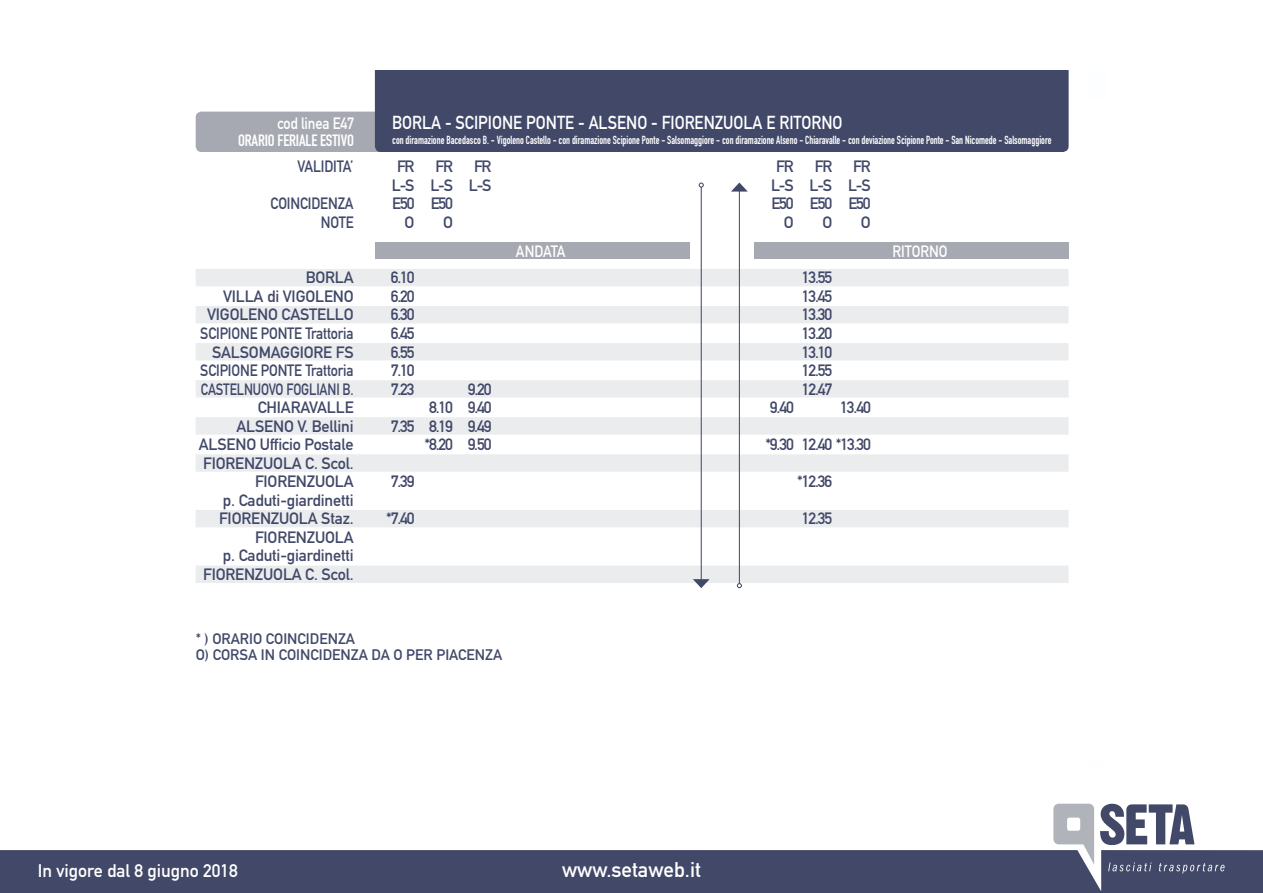
<style>
.page{position:relative;width:1263px;height:893px;background:#fff}
.page>*{position:absolute;margin:0;border:0;box-sizing:border-box;transform-origin:0 0}
.t1{font:21px "DIN Mittelschrift Alternate";color:#fff}
.t2{font:18.6px "DIN Mittelschrift";color:#fff;scale:.88 1}
.t3{font:18px "DIN Mittelschrift";color:#fff}
.t4{font:16.2px/18.6px "DIN Mittelschrift Alternate";letter-spacing:-.01em;color:#414868;text-align:justify}
.t5{font:16.2px/18.6px "DIN Mittelschrift Alternate";letter-spacing:-.07em;color:#414868;text-align:right}
.t6{font:16.2px/18.6px "DIN Mittelschrift Alternate";letter-spacing:-.01em;color:#414868;text-align:right;scale:.88 1}
.t7{font:16.2px "DIN Engschrift Alternate";letter-spacing:-.01em;color:#fff}
.t8{font:16.2px "DIN Mittelschrift";color:#fff;scale:.88 1}
.t9{font:16.2px "DIN Mittelschrift Alternate";letter-spacing:-.01em;color:#fff;scale:.88 1}
.t10{font:15px/16.2px "DIN Mittelschrift Alternate";color:#414868}
.t11{font:11.55px "DIN Engschrift Alternate";color:#fff;scale:.88 1}
</style>
<div class="page">
<svg style="left:1053px;top:804px;width:41px;height:46px"></svg>
<div style="left:0;top:850px;width:1263px;height:43px;background:#414868"></div>
<svg style="left:1108px;top:862px;width:116px;height:11px"></svg>
<svg style="left:1100px;top:804px;width:94px;height:41px"></svg>
<div style="left:196px;top:269px;width:872px;height:17px;background:#eaecee"></div>
<div style="left:196px;top:306px;width:872px;height:17px;background:#eaecee"></div>
<div style="left:196px;top:343px;width:872px;height:17px;background:#eaecee"></div>
<div style="left:196px;top:380px;width:872px;height:18px;background:#eaecee"></div>
<div style="left:196px;top:417px;width:872px;height:18px;background:#eaecee"></div>
<div style="left:196px;top:454px;width:872px;height:18px;background:#eaecee"></div>
<div style="left:196px;top:510px;width:872px;height:17px;background:#eaecee"></div>
<div style="left:196px;top:566px;width:872px;height:17px;background:#eaecee"></div>
<div style="left:196px;top:112px;width:190px;height:40px;background:#a6a9b1;border-radius:6px"></div>
<div style="left:375px;top:71px;width:693px;height:81px;background:#414868"></div>
<div style="left:375px;top:242px;width:314px;height:17px;background:#a6a9b1"></div>
<div style="left:754px;top:242px;width:314px;height:17px;background:#a6a9b1"></div>
<hr style="left:701px;top:187px;width:1px;height:393px;background:#414868">
<svg style="left:699px;top:183px;width:5px;height:5px"></svg>
<svg style="left:693px;top:579px;width:17px;height:9px"></svg>
<hr style="left:739px;top:190px;width:1px;height:394px;background:#414868">
<svg style="left:737px;top:583px;width:5px;height:5px"></svg>
<svg style="left:731px;top:183px;width:17px;height:9px"></svg>
<p class="t9" style="left:277px;top:114px;width:89px">cod linea E47</p>
<p class="t7" style="left:238px;top:130px;width:117px">ORARIO FERIALE ESTIVO</p>
<p class="t6" style="left:297px;top:157px;width:67px">VALIDITA’</p>
<p class="t6" style="left:271px;top:194px;width:96px">COINCIDENZA<br>NOTE</p>
<p class="t4" style="left:199px;top:268px;width:156px;text-align:right">BORLA<br>VILLA di VIGOLENO<br>VIGOLENO CASTELLO<br>SCIPIONE PONTE Trattoria<br>SALSOMAGGIORE FS<br>SCIPIONE PONTE Trattoria<br>CASTELNUOVO FOGLIANI B.<br>CHIARAVALLE<br>ALSENO V. Bellini<br>ALSENO Ufficio Postale<br>FIORENZUOLA C. Scol.<br>FIORENZUOLA<br>p. Caduti-giardinetti<br>FIORENZUOLA Staz.<br>FIORENZUOLA<br>p. Caduti-giardinetti<br>FIORENZUOLA C. Scol.</p>
<p class="t2" style="left:392px;top:111px;width:513px">BORLA - SCIPIONE PONTE - ALSENO - FIORENZUOLA E RITORNO</p>
<p class="t11" style="left:392px;top:133px;width:751px">con diramazione Bacedasco B. - Vigoleno Castello - con diramazione Scipione Ponte - Salsomaggiore - con diramazione Alseno - Chiaravalle - con deviazione Scipione Ponte - San Nicomede - Salsomaggiore</p>
<p class="t4" style="left:397px;top:157px;width:19px">FR</p>
<p class="t4" style="left:435px;top:157px;width:19px">FR</p>
<p class="t4" style="left:474px;top:157px;width:19px">FR</p>
<p class="t4" style="left:392px;top:176px;width:101px">L-S L-S L-S</p>
<p class="t4" style="left:392px;top:194px;width:62px">E50 E50</p>
<p class="t4" style="left:405px;top:213px;width:11px">O</p>
<p class="t4" style="left:443px;top:213px;width:11px">O</p>
<p class="t4" style="left:391px;top:268px;width:25px">6.10<br>6.20<br>6.30<br>6.45<br>6.55<br>7.10<br>7.23</p>
<p class="t5" style="left:391px;top:380px;width:102px">9.20<br>8.10 9.40<br>7.35 8.19 9.49 *8.20 9.50</p>
<p class="t4" style="left:391px;top:472px;width:25px">7.39</p>
<p class="t4" style="left:386px;top:509px;width:30px">*7.40</p>
<p class="t8" style="left:516px;top:242px;width:58px">ANDATA</p>
<p class="t4" style="left:776px;top:157px;width:19px">FR</p>
<p class="t4" style="left:815px;top:157px;width:19px">FR</p>
<p class="t4" style="left:853px;top:157px;width:19px">FR</p>
<p class="t4" style="left:771px;top:176px;width:101px">L-S L-S L-S</p>
<p class="t5" style="left:771px;top:194px;width:101px">E50 E50 E50</p>
<p class="t4" style="left:784px;top:213px;width:11px">O</p>
<p class="t4" style="left:822px;top:213px;width:11px">O</p>
<p class="t4" style="left:861px;top:213px;width:11px">O</p>
<p class="t4" style="left:802px;top:268px;width:32px">13.55<br>13.45<br>13.30<br>13.20<br>13.10<br>12.55<br>12.47</p>
<p class="t4" style="left:770px;top:398px;width:25px">9.40</p>
<p class="t4" style="left:840px;top:398px;width:32px">13.40</p>
<p class="t4" style="left:765px;top:435px;width:107px">*9.30 12.40 *13.30</p>
<p class="t4" style="left:797px;top:472px;width:37px">*12.36</p>
<p class="t4" style="left:802px;top:509px;width:32px">12.35</p>
<p class="t8" style="left:892px;top:242px;width:64px">RITORNO</p>
<p class="t10" style="left:196px;top:630px;width:308px">* ) ORARIO COINCIDENZA<br>O) CORSA IN COINCIDENZA DA O PER PIACENZA</p>
<p class="t3" style="left:38px;top:861px;width:201px">In vigore dal 8 giugno 2018</p>
<p class="t1" style="left:562px;top:857px;width:140px">www.setaweb.it</p>
</div>
